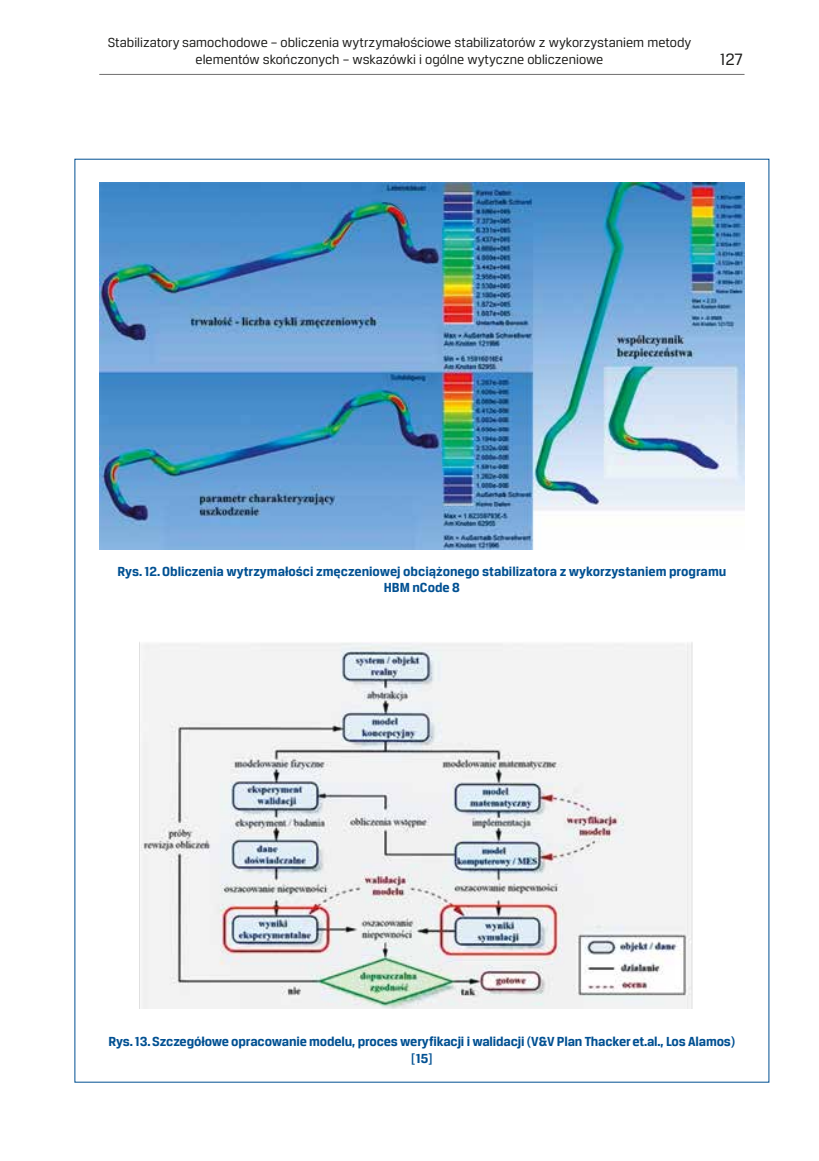
<style>
.page{position:relative;width:819px;height:1161px;background:#fff}
.page>*{position:absolute;margin:0;border:0;box-sizing:border-box;transform-origin:0 0}
.t1{font:17.5px "Breuer Text";color:#1d1d1b}
.podst_ang{font:700 14px/16.8px "Breuer Text";letter-spacing:-.01em;color:#005092;text-align:center}
.t2{font:14px/16.8px "Breuer Text";color:#1d1d1b;text-align:center}
</style>
<div class="page">
<hr style="left:99px;top:74px;width:645px;height:1px;background:#706f6f">
<img style="left:99px;top:183px;width:645px;height:367px">
<img style="left:139px;top:642px;width:554px;height:366px">
<p class="t2" style="left:108px;top:34px;width:585px">Stabilizatory samochodowe – obliczenia wytrzymałościowe stabilizatorów z wykorzystaniem metody elementów skończonych – wskazówki i ogólne wytyczne obliczeniowe</p>
<p class="t1" style="left:719px;top:50px;width:25px">127</p>
<p class="podst_ang" style="left:117px;top:562px;width:610px">Rys. 12. Obliczenia wytrzymałości zmęczeniowej obciążonego stabilizatora z wykorzystaniem programu<br>HBM nCode 8</p>
<p class="podst_ang" style="left:108px;top:1033px;width:628px">Rys. 13. Szczegółowe opracowanie modelu, proces weryfikacji i walidacji (V&amp;V Plan Thacker et.al., Los Alamos) [15]</p>
</div>
